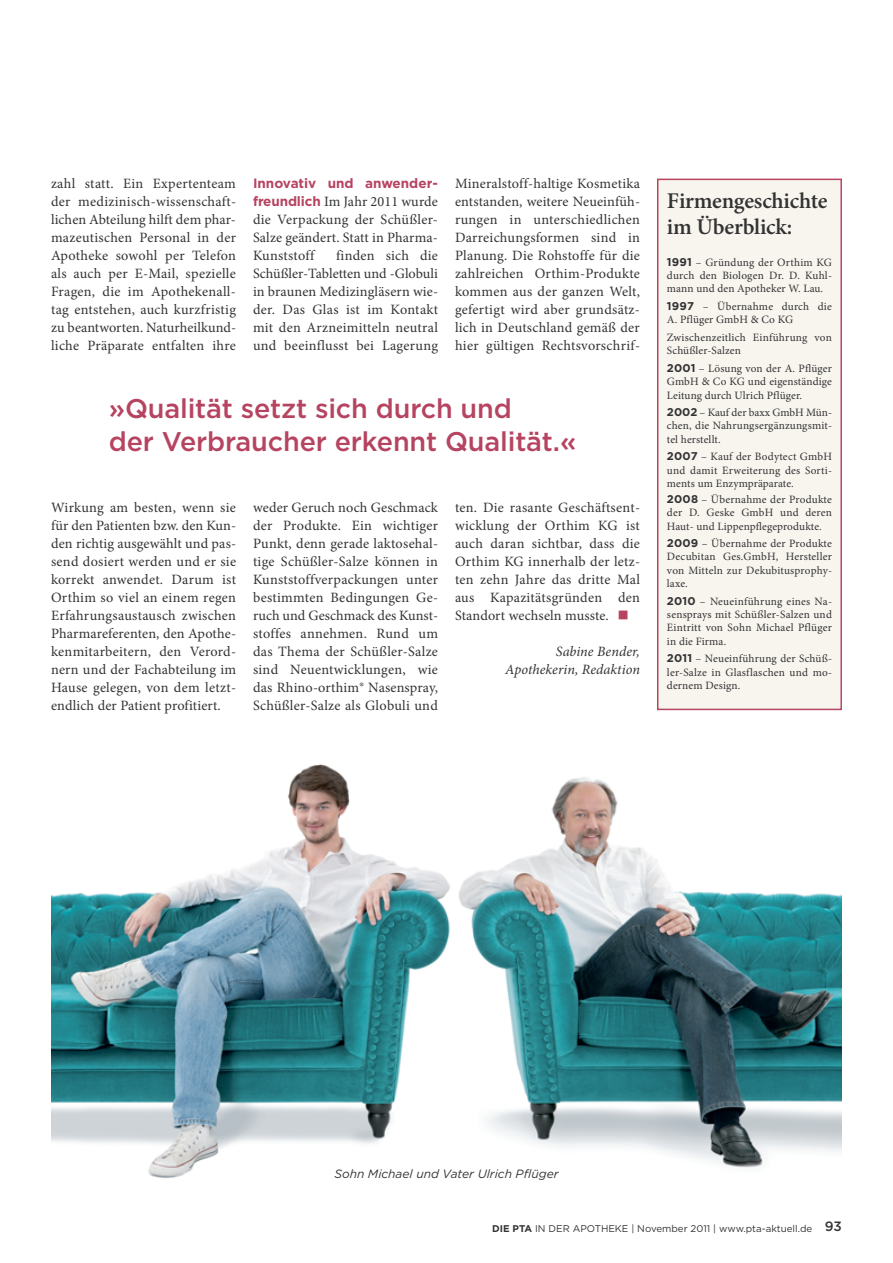
<style>
.page{position:relative;width:893px;height:1263px;background:#fff}
.page>*{position:absolute;margin:0;border:0;box-sizing:border-box;transform-origin:0 0}
.t1{font:500 27px/32.4px "Gotham";letter-spacing:-.005em;color:#b64461}
.t2{font:600 22.5px/25.2px "Minion Pro";letter-spacing:-.01em;color:#343334}
.t3{font:14.25px/18px "Minion Pro";letter-spacing:.015em;color:#343334;text-align:justify}
.t4{font:italic 14.25px/18px "Minion Pro";letter-spacing:.005em;color:#343334;text-align:right}
.t5{font:700 13.5px "Gotham";color:#b64461}
.t6{font:italic 12px "Gotham";color:#343334}
.t7{font:11.25px/13.4px "Minion Pro";letter-spacing:.01em;color:#343334;text-align:justify}
.t8{font:9.75px "Gotham";color:#343334}
.s1{font-family:"Gotham";font-weight:700;font-size:13.5px;color:#b64461}
.s2{font-family:"Gotham";font-weight:700}
.s3{font-weight:700}
.s4{font-weight:500;font-size:13.5px}
</style>
<div class="page">
<div style="left:658px;top:180px;width:182px;height:529px;background:#f7f5ee"></div>
<div style="left:657px;top:179px;width:185px;height:531px;border:2px solid #b64461"></div>
<img style="left:51px;top:764px;width:791px;height:414px">
<p class="t3" style="left:51px;top:176px;width:187px">zahl statt. Ein Expertenteam der medizinisch-wissenschaft - lichen Abteilung hilft dem phar&shy;mazeutischen Personal in der Apotheke sowohl per Telefon als auch per E-Mail, spezielle Fragen, die im Apothekenall&shy;tag entstehen, auch kurzfristig zu beantworten. Naturheilkund&shy;liche Präparate entfalten ihre</p>
<p class="t5" style="left:253px;top:178px;width:186px">Innovativ und anwender-</p>
<p class="t3" style="left:253px;top:194px;width:186px"><span class="s1">freundlich</span> Im Jahr 2011 wurde die Verpackung der Schüßler-Salze geändert. Statt in Pharma-Kunststoff</p>
<p class="t3" style="left:253px;top:248px;width:187px;text-indent:83px">finden sich die Schüßler-Tabletten und -Globuli in braunen Medizingläsern wie&shy;der. Das Glas ist im Kontakt mit den Arzneimitteln neutral und beeinflusst bei Lagerung</p>
<p class="t3" style="left:455px;top:176px;width:187px">Mineralstoff-haltige Kosmetika entstanden, weitere Neueinfüh&shy;rungen in unterschiedlichen Darreichungsformen sind in Planung. Die Rohstoffe für die zahlreichen Orthim-Produkte kommen aus der ganzen Welt, gefertigt wird aber grundsätz&shy;lich in Deutschland gemäß der hier gültigen Rechtsvorschrif-</p>
<h1 class="t1" style="left:109px;top:395px;width:469px">»Qualität setzt sich durch und<br>der Verbraucher erkennt Qualität.«</h1>
<p class="t3" style="left:51px;top:500px;width:187px">Wirkung am besten, wenn sie für den Patienten bzw. den Kun&shy;den richtig ausgewählt und pas&shy;send dosiert werden und er sie korrekt anwendet. Darum ist Orthim so viel an einem regen Erfahrungsaustausch zwischen Pharmareferenten, den Apothe&shy;kenmitarbeitern, den Verord&shy;nern und der Fachabteilung im Hause gelegen, von dem letzt&shy;endlich der Patient profitiert.</p>
<p class="t3" style="left:253px;top:500px;width:187px">weder Geruch noch Geschmack der Produkte. Ein wichtiger Punkt, denn gerade laktosehal&shy;tige Schüßler-Salze können in Kunststoffverpackungen unter bestimmten Bedingungen Ge&shy;ruch und Geschmack des Kunst&shy;stoffes annehmen. Rund um das Thema der Schüßler-Salze sind Neuentwicklungen, wie das Rhino-orthim® Nasenspray, Schüßler-Salze als Globuli und</p>
<p class="t3" style="left:455px;top:500px;width:187px">ten. Die rasante Geschäftsent&shy;wicklung der Orthim KG ist auch daran sichtbar, dass die Orthim KG innerhalb der letz&shy;ten zehn Jahre das dritte Mal aus Kapazitätsgründen den Standort wechseln musste.</p>
<p class="t4" style="left:505px;top:642px;width:136px">Sabine Bender,<br>Apothekerin, Redaktion</p>
<h2 class="t2" style="left:667px;top:188px;width:162px">Firmengeschichte im Überblick:</h2>
<p class="t7" style="left:667px;top:256px;width:167px"><span class="s2">1991</span> – Gründung der Orthim KG durch den Biologen Dr. D. Kuhl&shy;mann und den Apotheker W. Lau.</p>
<p class="t7" style="left:667px;top:301px;width:166px"><span class="s2">1997</span> – Übernahme durch die<br>A. Pflüger GmbH &amp; Co KG</p>
<p class="t7" style="left:667px;top:332px;width:166px">Zwischenzeitlich Einführung von<br>Schüßler-Salzen</p>
<p class="t7" style="left:667px;top:363px;width:166px"><span class="s2">2001</span> – Lösung von der A. Pflüger GmbH &amp; Co KG und eigenständige Leitung durch Ulrich Pflüger.</p>
<p class="t7" style="left:667px;top:407px;width:167px"><span class="s2">2002</span> – Kauf der baxx GmbH Mün&shy;chen, die Nahrungsergänzungsmit&shy;tel herstellt.</p>
<p class="t7" style="left:667px;top:451px;width:167px"><span class="s2">2007</span> – Kauf der Bodytect GmbH und damit Erweiterung des Sorti&shy;ments um Enzympräparate.</p>
<p class="t7" style="left:667px;top:494px;width:166px"><span class="s2">2008</span> – Übernahme der Produkte der D. Geske GmbH und deren Haut- und Lippenpflegeprodukte.</p>
<p class="t7" style="left:667px;top:538px;width:167px"><span class="s2">2009</span> – Übernahme der Produkte Decubitan Ges.GmbH, Hersteller von Mitteln zur Dekubitusprophy&shy;laxe.</p>
<p class="t7" style="left:667px;top:595px;width:167px"><span class="s2">2010</span> – Neueinführung eines Na&shy;sensprays mit Schüßler-Salzen und Eintritt von Sohn Michael Pflüger in die Firma.</p>
<p class="t7" style="left:667px;top:653px;width:167px"><span class="s2">2011</span> – Neueinführung der Schüß&shy;ler-Salze in Glasflaschen und mo&shy;dernem Design.</p>
<p class="t6" style="left:334px;top:1169px;width:226px">Sohn Michael und Vater Ulrich Pflüger</p>
<p class="t8" style="left:492px;top:1225px;width:351px"><span class="s3">DIE PTA</span> IN DER APOTHEKE | November 2011 | www.pta-aktuell.de <span class="s4">93</span></p>
</div>
